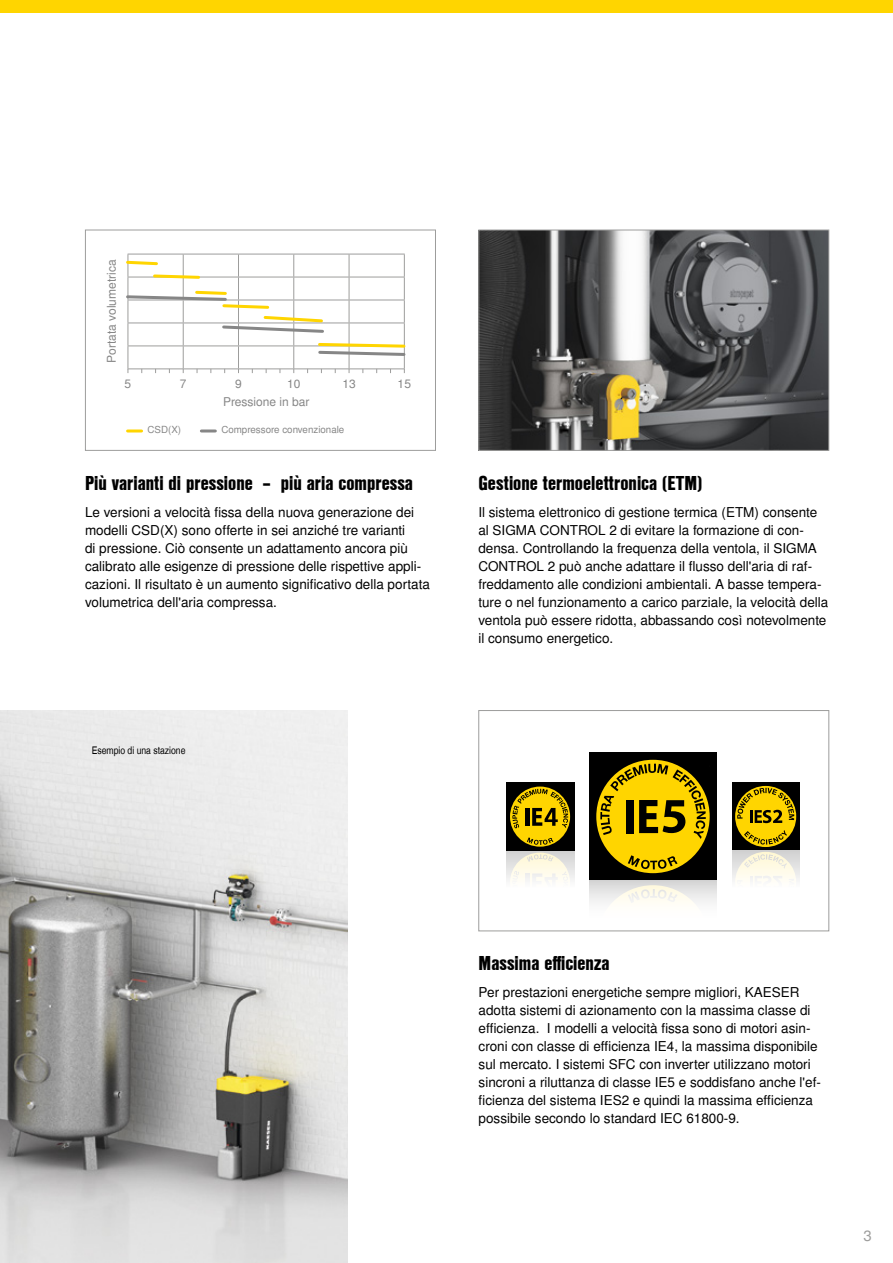
<style>
.page{position:relative;width:893px;height:1263px;background:#fff}
.page>*{position:absolute;margin:0;border:0;box-sizing:border-box;transform-origin:0 0}
.t1{font:19.5px "Nimbus San L Bla Con";color:#000}
.t2{font:15px "Nimbus San L";color:#9d9d9c}
.t3{font:13.5px/18px "Nimbus San L";color:#000}
.t4{font:12px "Nimbus San L";color:#868686}
.t5{font:10.5px "Nimbus San L Reg Con";color:#000}
.t6{font:9.75px "Nimbus San L";color:#868686}
</style>
<div class="page">
<div style="left:0;top:0;width:893px;height:13px;background:#ffd500"></div>
<img style="left:0;top:710px;width:347px;height:553px">
<div style="left:478px;top:710px;width:351px;height:221px;background:#fff;border:1px solid #9d9d9c"></div>
<div style="left:506px;top:783px;width:68px;height:68px;background:#000"></div>
<div style="left:510px;top:786px;width:60px;height:61px;background:#ffd500;border-radius:50%"></div>
<svg style="left:527px;top:837px;width:26px;height:8px"></svg>
<svg style="left:512px;top:789px;width:56px;height:39px"></svg>
<div style="left:589px;top:753px;width:128px;height:127px;background:#000"></div>
<div style="left:596px;top:760px;width:114px;height:113px;background:#ffd500;border-radius:50%"></div>
<svg style="left:628px;top:855px;width:50px;height:14px"></svg>
<svg style="left:600px;top:764px;width:110px;height:75px"></svg>
<div style="left:732px;top:783px;width:67px;height:67px;background:#000"></div>
<div style="left:735px;top:786px;width:61px;height:61px;background:#ffd500;border-radius:50%"></div>
<svg style="left:744px;top:830px;width:43px;height:14px"></svg>
<svg style="left:737px;top:788px;width:57px;height:35px"></svg>
<svg style="left:589px;top:880px;width:128px;height:52px"></svg>
<svg style="left:596px;top:885px;width:114px;height:47px"></svg>
<svg style="left:506px;top:851px;width:68px;height:29px"></svg>
<svg style="left:510px;top:852px;width:60px;height:61px"></svg>
<svg style="left:527px;top:854px;width:26px;height:8px"></svg>
<svg style="left:512px;top:871px;width:56px;height:39px"></svg>
<div style="left:732px;top:849px;width:67px;height:67px;background:linear-gradient(to bottom,#d7d7d6,#fff)"></div>
<div style="left:735px;top:852px;width:61px;height:61px;background:linear-gradient(to right,#fefbea,#fffbea);border-radius:50%"></div>
<svg style="left:744px;top:854px;width:43px;height:15px"></svg>
<svg style="left:737px;top:876px;width:57px;height:35px"></svg>
<img style="left:480px;top:232px;width:347px;height:217px">
<div style="left:478px;top:230px;width:351px;height:221px;border:1px solid #9d9d9c"></div>
<div style="left:85px;top:230px;width:351px;height:221px;background:#fff;border:1px solid #9d9d9c"></div>
<svg style="left:126px;top:254px;width:280px;height:119px"></svg>
<hr style="left:128px;top:429px;width:14px;height:3px;background:#ffd500">
<hr style="left:201px;top:429px;width:14px;height:3px;background:#868686">
<p class="t4" style="left:104px;top:363px;width:104px;rotate:-90deg">Portata volumetrica</p>
<p class="t4" style="left:125px;top:377px;width:8px">5</p>
<p class="t4" style="left:180px;top:377px;width:8px">7</p>
<p class="t4" style="left:235px;top:377px;width:8px">9</p>
<p class="t4" style="left:287px;top:377px;width:15px">10</p>
<p class="t4" style="left:342px;top:377px;width:15px">13</p>
<p class="t4" style="left:398px;top:377px;width:15px">15</p>
<p class="t6" style="left:148px;top:424px;width:35px">CSD(X)</p>
<p class="t6" style="left:221px;top:424px;width:125px">Compressore convenzionale</p>
<p class="t4" style="left:223px;top:395px;width:88px">Pressione in bar</p>
<h1 class="t1" style="left:85px;top:469px;width:330px">Più varianti di pressione – più aria compressa</h1>
<p class="t3" style="left:85px;top:504px;width:346px">Le versioni a velocità fissa della nuova generazione dei modelli CSD(X) sono offerte in sei anziché tre varianti<br>di pressione. Ciò consente un adattamento ancora più calibrato alle esigenze di pressione delle rispettive appli&shy;cazioni. Il risultato è un aumento significativo della portata volumetrica dell'aria compressa.</p>
<p class="t5" style="left:92px;top:744px;width:95px">Esempio di una stazione</p>
<h1 class="t1" style="left:478px;top:469px;width:225px">Gestione termoelettronica (ETM)</h1>
<p class="t3" style="left:478px;top:504px;width:351px">Il sistema elettronico di gestione termica (ETM) consente al SIGMA CONTROL 2 di evitare la formazione di con&shy;densa. Controllando la frequenza della ventola, il SIGMA CONTROL 2 può anche adattare il flusso dell'aria di raf&shy;freddamento alle condizioni ambientali. A basse tempera&shy;ture o nel funzionamento a carico parziale, la velocità della ventola può essere ridotta, abbassando così notevolmente il consumo energetico.</p>
<h1 class="t1" style="left:479px;top:949px;width:132px">Massima efficienza</h1>
<p class="t3" style="left:479px;top:984px;width:344px">Per prestazioni energetiche sempre migliori, KAESER adotta sistemi di azionamento con la massima classe di efficienza. I modelli a velocità fissa sono di motori asin&shy;croni con classe di efficienza IE4, la massima disponibile sul mercato. I sistemi SFC con inverter utilizzano motori sincroni a riluttanza di classe IE5 e soddisfano anche l'ef&shy;ficienza del sistema IES2 e quindi la massima efficienza possibile secondo lo standard IEC 61800-9.</p>
<p class="t2" style="left:863px;top:1226px;width:10px">3</p>
</div>
